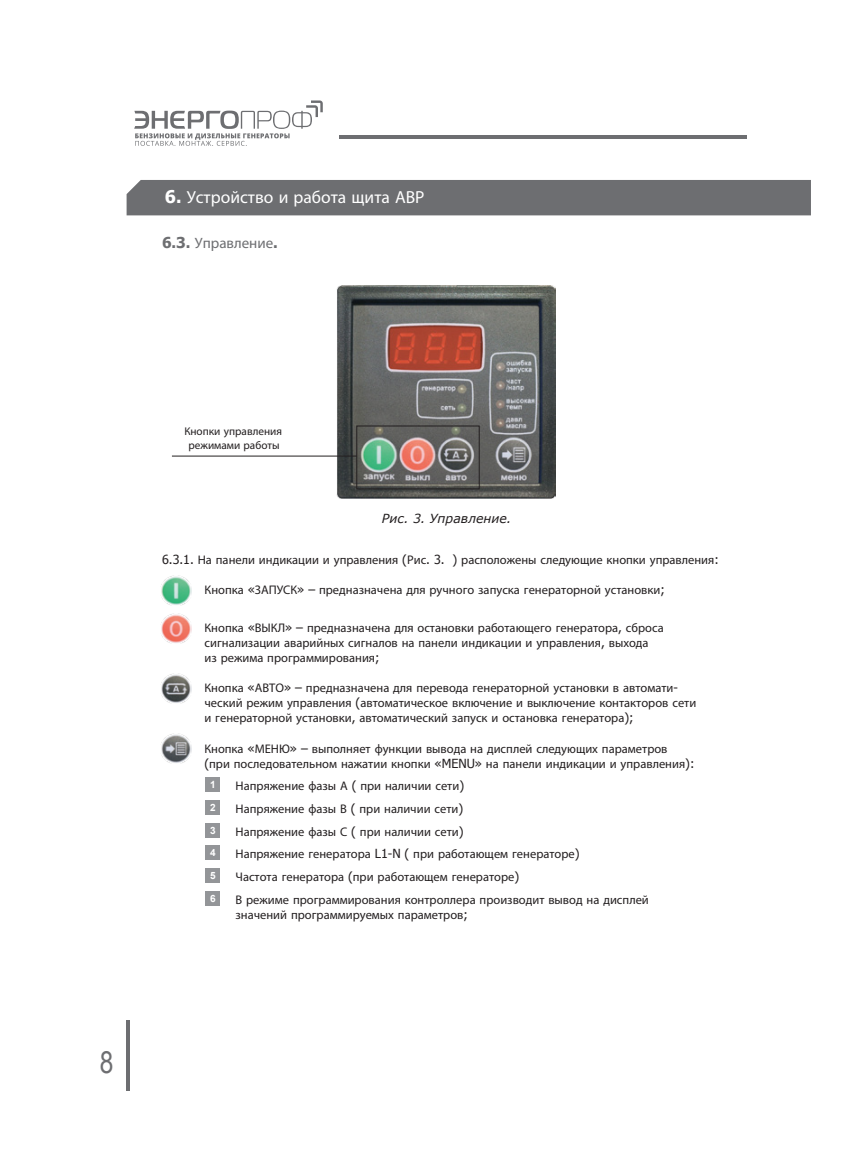
<style>
.page{position:relative;width:856px;height:1164px;background:#fff}
.page>*{position:absolute;margin:0;border:0;box-sizing:border-box;transform-origin:0 0}
.t1{font:30px "Arial Narrow";color:#6d6e71}
.t2{font:17.5px "Myriad Pro";color:#fff}
.t3{font:15px "Myriad Pro";color:#6d6e71}
.t4{font:12.5px/15.1px "Myriad Pro";color:#231f20}
.t5{font:italic 12.5px "Verdana";color:#231f20}
.t6{font:11.25px/13.6px "Myriad Pro";color:#231f20;text-align:center}
.t7{font:700 10px "Arial";color:#fff}
.s1{font-family:"Tahoma";font-weight:700}
.s2{font-family:"Tahoma"}
</style>
<div class="page">
<img style="left:336px;top:286px;width:219px;height:212px">
<hr style="left:172px;top:456px;width:185px;height:1px;background:#231f20">
<hr style="left:126px;top:1019px;width:4px;height:71px;background:#6d6e71">
<div style="left:126px;top:180px;width:684px;height:35px;background:#6d6e71"></div>
<div style="left:206px;top:845px;width:14px;height:15px;background:#939598"></div>
<div style="left:206px;top:823px;width:14px;height:14px;background:#939598"></div>
<div style="left:206px;top:778px;width:14px;height:14px;background:#939598"></div>
<div style="left:206px;top:800px;width:14px;height:14px;background:#939598"></div>
<div style="left:206px;top:868px;width:14px;height:14px;background:#939598"></div>
<div style="left:206px;top:891px;width:14px;height:14px;background:#939598"></div>
<div style="left:356px;top:426px;width:123px;height:63px;border:1px solid #231f20"></div>
<hr style="left:339px;top:135px;width:408px;height:4px;background:#6d6e71">
<img style="left:161px;top:673px;width:30px;height:30px">
<img style="left:161px;top:613px;width:30px;height:30px">
<img style="left:161px;top:575px;width:30px;height:30px">
<img style="left:161px;top:733px;width:30px;height:30px">
<svg style="left:134px;top:100px;width:189px;height:46px"></svg>
<h2 class="t2" style="left:165px;top:186px;width:261px"><span class="s1">6.</span> Устройство и работа щита АВР</h2>
<p class="t3" style="left:162px;top:234px;width:117px"><span class="s1">6.3.</span> Управление<span class="s1">.</span></p>
<p class="t6" style="left:184px;top:424px;width:99px">Кнопки управления режимами работы</p>
<p class="t5" style="left:382px;top:511px;width:131px">Рис. 3. Управление.</p>
<p class="t4" style="left:162px;top:552px;width:558px"><span class="s2">6.3.1.</span> На панели индикации и управления <span class="s2">(</span>Рис<span class="s2">. 3. )</span> расположены следующие кнопки управления<span class="s2">:</span></p>
<p class="t4" style="left:204px;top:582px;width:461px">Кнопка <span class="s2">«</span>ЗАПУСК<span class="s2">» –</span> предназначена для ручного запуска генераторной установки<span class="s2">;</span></p>
<p class="t4" style="left:204px;top:620px;width:460px">Кнопка <span class="s2">«</span>ВЫКЛ<span class="s2">» –</span> предназначена для остановки работающего генератора<span class="s2">,</span> сброса сигнализации аварийных сигналов на панели индикации и управления<span class="s2">,</span> выхода из режима программирования<span class="s2">;</span></p>
<p class="t4" style="left:204px;top:680px;width:493px">Кнопка <span class="s2">«</span>АВТО<span class="s2">» –</span> предназначена для перевода генераторной установки в автомати&shy;ческий режим управления <span class="s2">(</span>автоматическое включение и выключение контакторов сети и генераторной установки<span class="s2">,</span> автоматический запуск и остановка генератора<span class="s2">);</span></p>
<p class="t4" style="left:204px;top:740px;width:491px">Кнопка <span class="s2">«</span>МЕНЮ<span class="s2">» –</span> выполняет функции вывода на дисплей следующих параметров <span class="s2">(</span>при последовательном нажатии кнопки <span class="s2">«MENU»</span> на панели индикации и управления<span class="s2">):</span></p>
<p class="t4" style="left:235px;top:774px;width:415px;line-height:22.6px">Напряжение фазы А <span class="s2">(</span> при наличии сети<span class="s2">)<br></span>Напряжение фазы В <span class="s2">(</span> при наличии сети<span class="s2">)<br></span>Напряжение фазы С <span class="s2">(</span> при наличии сети<span class="s2">)<br></span>Напряжение генератора <span class="s2">L1-N (</span> при работающем генераторе<span class="s2">)<br></span>Частота генератора <span class="s2">(</span>при работающем генераторе<span class="s2">)<br></span>В режиме программирования контроллера производит вывод на дисплей</p>
<p class="t4" style="left:235px;top:906px;width:234px">значений программируемых параметров<span class="s2">;</span></p>
<p class="t7" style="left:210px;top:778px;width:7px">1</p>
<p class="t7" style="left:210px;top:801px;width:7px">2</p>
<p class="t7" style="left:210px;top:823px;width:7px">3</p>
<p class="t7" style="left:210px;top:846px;width:7px">4</p>
<p class="t7" style="left:210px;top:869px;width:7px">5</p>
<p class="t7" style="left:210px;top:891px;width:7px">6</p>
<h1 class="t1" style="left:100px;top:1040px;width:15px">8</h1>
</div>
